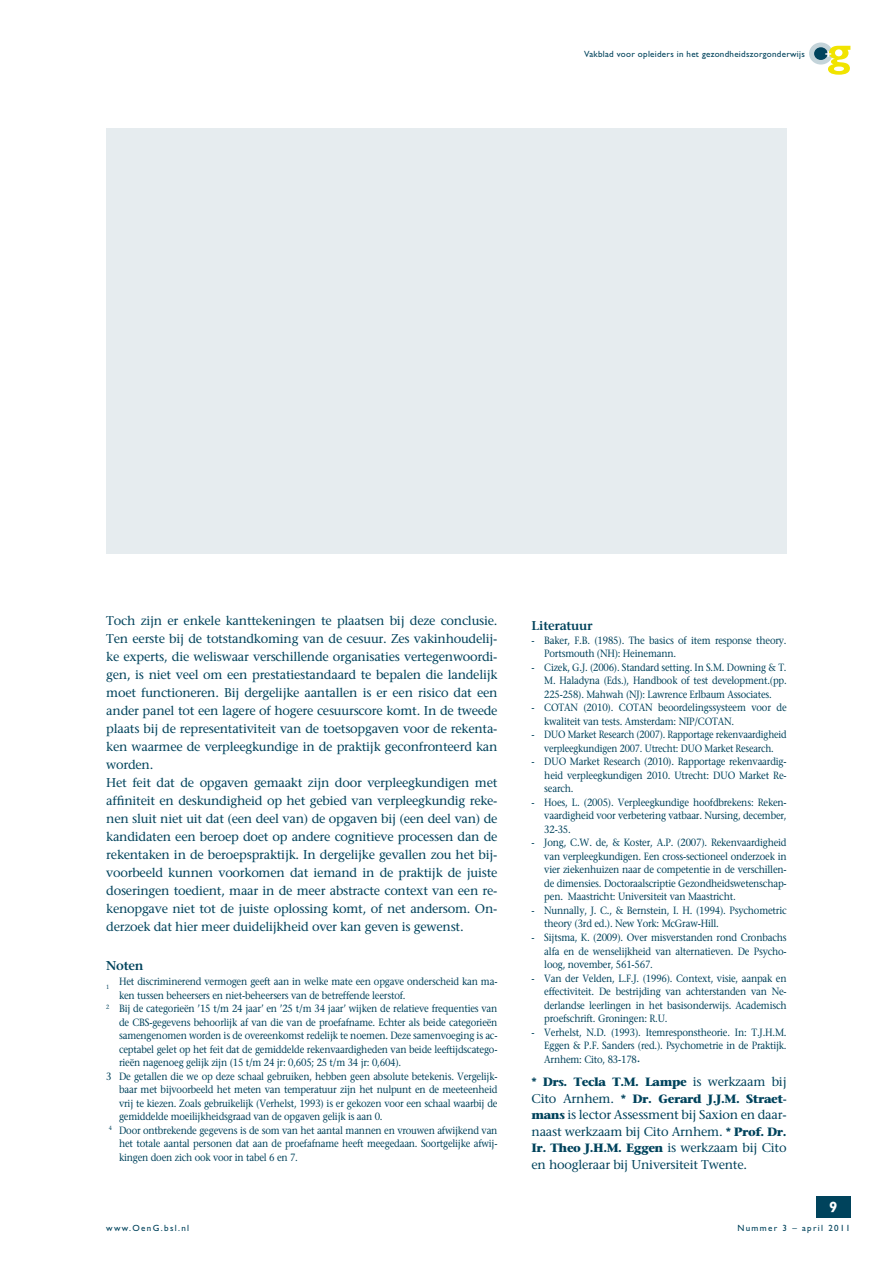
<style>
.page{position:relative;width:893px;height:1263px;background:#fff}
.page>*{position:absolute;margin:0;border:0;box-sizing:border-box;transform-origin:0 0}
.t1{font:700 15px "Gill Sans";color:#fff}
.t2{font:12.75px/18px "Stone Serif";letter-spacing:-.02em;color:#00435c}
.t3{font:600 12.75px "Stone Serif";letter-spacing:-.02em;color:#00435c}
.t4{font:700 12px/16.5px "Stone Serif";letter-spacing:-.04em;color:#00435c}
.t5{font:10.5px/13.5px "Stone Serif";letter-spacing:-.02em;color:#00435c;text-align:justify;scale:.9 1}
.t6{font:9px "Gill Sans";letter-spacing:.03em;color:#00435c}
.t7{font:9px "Gill Sans";letter-spacing:.15em;color:#00435c}
.s1{font-size:12.75px}
.s2{font-weight:400;font-size:12.75px}
.s3{font-weight:700;font-size:12px}
</style>
<div class="page">
<div style="left:816px;top:1196px;width:34px;height:21px;background:#00435c"></div>
<div style="left:809px;top:43px;width:24px;height:22px;background:#c4d4da;border-radius:50%"></div>
<div style="left:814px;top:47px;width:14px;height:13px;background:#00435c;border-radius:50%"></div>
<svg style="left:825px;top:46px;width:25px;height:29px"></svg>
<div style="left:106px;top:128px;width:681px;height:426px;background:#e6ecef"></div>
<p class="t6" style="left:584px;top:48px;width:222px">Vakblad voor opleiders in het gezondheidszorgonderwijs</p>
<p class="t2" style="left:106px;top:611px;width:393px">Toch zijn er enkele kanttekeningen te plaatsen bij deze conclusie.<br>Ten eerste bij de totstandkoming van de cesuur. Zes vakinhoudelij&shy;ke experts, die weliswaar verschillende organisaties vertegenwoordi&shy;gen, is niet veel om een prestatiestandaard te bepalen die landelijk moet functioneren. Bij dergelijke aantallen is er een risico dat een ander panel tot een lagere of hogere cesuurscore komt. In de tweede plaats bij de representativiteit van de toetsopgaven voor de rekenta&shy;ken waarmee de verpleegkundige in de praktijk geconfronteerd kan worden.<br>Het feit dat de opgaven gemaakt zijn door verpleegkundigen met affiniteit en deskundigheid op het gebied van verpleegkundig reke&shy;nen sluit niet uit dat (een deel van) de opgaven bij (een deel van) de kandidaten een beroep doet op andere cognitieve processen dan de rekentaken in de beroepspraktijk. In dergelijke gevallen zou het bij&shy;voorbeeld kunnen voorkomen dat iemand in de praktijk de juiste doseringen toedient, maar in de meer abstracte context van een re&shy;kenopgave niet tot de juiste oplossing komt, of net andersom. On&shy;derzoek dat hier meer duidelijkheid over kan geven is gewenst.</p>
<p class="t3" style="left:106px;top:958px;width:39px">Noten</p>
<p class="t5" style="left:106px;top:974px;width:436px"><sub>1</sub> Het discriminerend vermogen geeft aan in welke mate een opgave onderscheid kan ma-</p>
<p class="t5" style="left:119px;top:988px;width:320px">ken tussen beheersers en niet-beheersers van de betreffende leerstof.</p>
<p class="t5" style="left:106px;top:1001px;width:436px"><sup>2</sup> Bij de categorieën ’15 t/m 24 jaar’ en ’25 t/m 34 jaar’ wijken de relatieve frequenties van</p>
<p class="t5" style="left:119px;top:1015px;width:422px">de CBS-gegevens behoorlijk af van die van de proefafname. Echter als beide categorieën</p>
<p class="t5" style="left:119px;top:1028px;width:422px">samengenomen worden is de overeenkomst redelijk te noemen. Deze samenvoeging is ac-</p>
<p class="t5" style="left:119px;top:1042px;width:422px">ceptabel gelet op het feit dat de gemiddelde rekenvaardigheden van beide leeftijdscatego-</p>
<p class="t5" style="left:119px;top:1055px;width:315px">rieën nagenoeg gelijk zijn (15 t/m 24 jr: 0,605; 25 t/m 34 jr: 0,604).</p>
<p class="t5" style="left:106px;top:1069px;width:436px">3 De getallen die we op deze schaal gebruiken, hebben geen absolute betekenis. Vergelijk-</p>
<p class="t5" style="left:119px;top:1082px;width:422px">baar met bijvoorbeeld het meten van temperatuur zijn het nulpunt en de meeteenheid</p>
<p class="t5" style="left:119px;top:1096px;width:422px">vrij te kiezen. Zoals gebruikelijk (Verhelst, 1993) is er gekozen voor een schaal waarbij de</p>
<p class="t5" style="left:119px;top:1109px;width:294px">gemiddelde moeilijkheidsgraad van de opgaven gelijk is aan 0.</p>
<p class="t5" style="left:109px;top:1123px;width:433px"><sup>4</sup> Door ontbrekende gegevens is de som van het aantal mannen en vrouwen afwijkend van</p>
<p class="t5" style="left:119px;top:1136px;width:422px">het totale aantal personen dat aan de proefafname heeft meegedaan. Soortgelijke afwij-</p>
<p class="t5" style="left:119px;top:1150px;width:200px">kingen doen zich ook voor in tabel 6 en 7.</p>
<p class="t3" style="left:531px;top:618px;width:63px">Literatuur</p>
<p class="t5" style="left:544px;top:633px;width:271px;text-indent:-13px">- Baker, F.B. (1985). The basics of item response theory.<br>Portsmouth (NH): Heinemann.</p>
<p class="t5" style="left:544px;top:660px;width:271px;text-indent:-13px">- Cizek, G.J. (2006). Standard setting. In S.M. Downing &amp; T.<br>M. Haladyna (Eds.), Handbook of test development.(pp.<br>225-258). Mahwah (NJ): Lawrence Erlbaum Associates.</p>
<p class="t5" style="left:544px;top:701px;width:271px;text-indent:-13px">- COTAN (2010). COTAN beoordelingssysteem voor de kwaliteit van tests. Amsterdam: NIP/COTAN.</p>
<p class="t5" style="left:531px;top:728px;width:285px;text-align:center">- DUO Market Research (2007). Rapportage rekenvaardigheid verpleegkundigen 2007. Utrecht: DUO Market Research.</p>
<p class="t5" style="left:544px;top:755px;width:271px;text-indent:-13px">- DUO Market Research (2010). Rapportage rekenvaardig&shy;heid verpleegkundigen 2010. Utrecht: DUO Market Re&shy;search.</p>
<p class="t5" style="left:544px;top:795px;width:271px;text-indent:-13px">- Hoes, L. (2005). Verpleegkundige hoofdbrekens: Reken&shy;vaardigheid voor verbetering vatbaar. Nursing, december, 32-35.</p>
<p class="t5" style="left:544px;top:836px;width:271px;text-indent:-13px">- Jong, C.W. de, &amp; Koster, A.P. (2007). Rekenvaardigheid van verpleegkundigen. Een cross-sectioneel onderzoek in vier ziekenhuizen naar de competentie in de verschillen&shy;de dimensies. Doctoraalscriptie Gezondheidswetenschap&shy;pen. Maastricht: Universiteit van Maastricht.</p>
<p class="t5" style="left:544px;top:903px;width:271px;text-indent:-13px">- Nunnally, J. C., &amp; Bernstein, I. H. (1994). Psychometric theory (3rd ed.). New York: McGraw-Hill.</p>
<p class="t5" style="left:544px;top:930px;width:271px;text-indent:-13px">- Sijtsma, K. (2009). Over misverstanden rond Cronbachs alfa en de wenselijkheid van alternatieven. De Psycho&shy;loog, november, 561-567.</p>
<p class="t5" style="left:544px;top:971px;width:271px;text-indent:-13px">- Van der Velden, L.F.J. (1996). Context, visie, aanpak en effectiviteit. De bestrijding van achterstanden van Ne&shy;derlandse leerlingen in het basisonderwijs. Academisch proefschrift. Groningen: R.U.</p>
<p class="t5" style="left:544px;top:1025px;width:271px;text-indent:-13px">- Verhelst, N.D. (1993). Itemresponstheorie. In: T.J.H.M.<br>Eggen &amp; P.F. Sanders (red.). Psychometrie in de Praktijk.<br>Arnhem: Cito, 83-178<span class="s1">.</span></p>
<p class="t4" style="left:531px;top:1074px;width:257px">* Drs. Tecla T.M. Lampe <span class="s2">is werkzaam bij<br>Cito Arnhem.</span> * Dr. Gerard J.J.M. Straet-</p>
<p class="t2" style="left:531px;top:1107px;width:257px;line-height:16.5px"><span class="s3">mans</span> is lector Assessment bij Saxion en daar&shy;naast werkzaam bij Cito Arnhem. <span class="s3">* Prof. Dr.</span></p>
<p class="t4" style="left:531px;top:1140px;width:257px">Ir. Theo J.H.M. Eggen <span class="s2">is werkzaam bij Cito</span></p>
<p class="t2" style="left:532px;top:1155px;width:217px">en hoogleraar bij Universiteit Twente.</p>
<h1 class="t1" style="left:829px;top:1198px;width:10px">9</h1>
<p class="t7" style="left:106px;top:1223px;width:84px">www.OenG.bsl.nl</p>
<p class="t7" style="left:737px;top:1223px;width:115px">Nummer 3 – april 2011</p>
</div>
